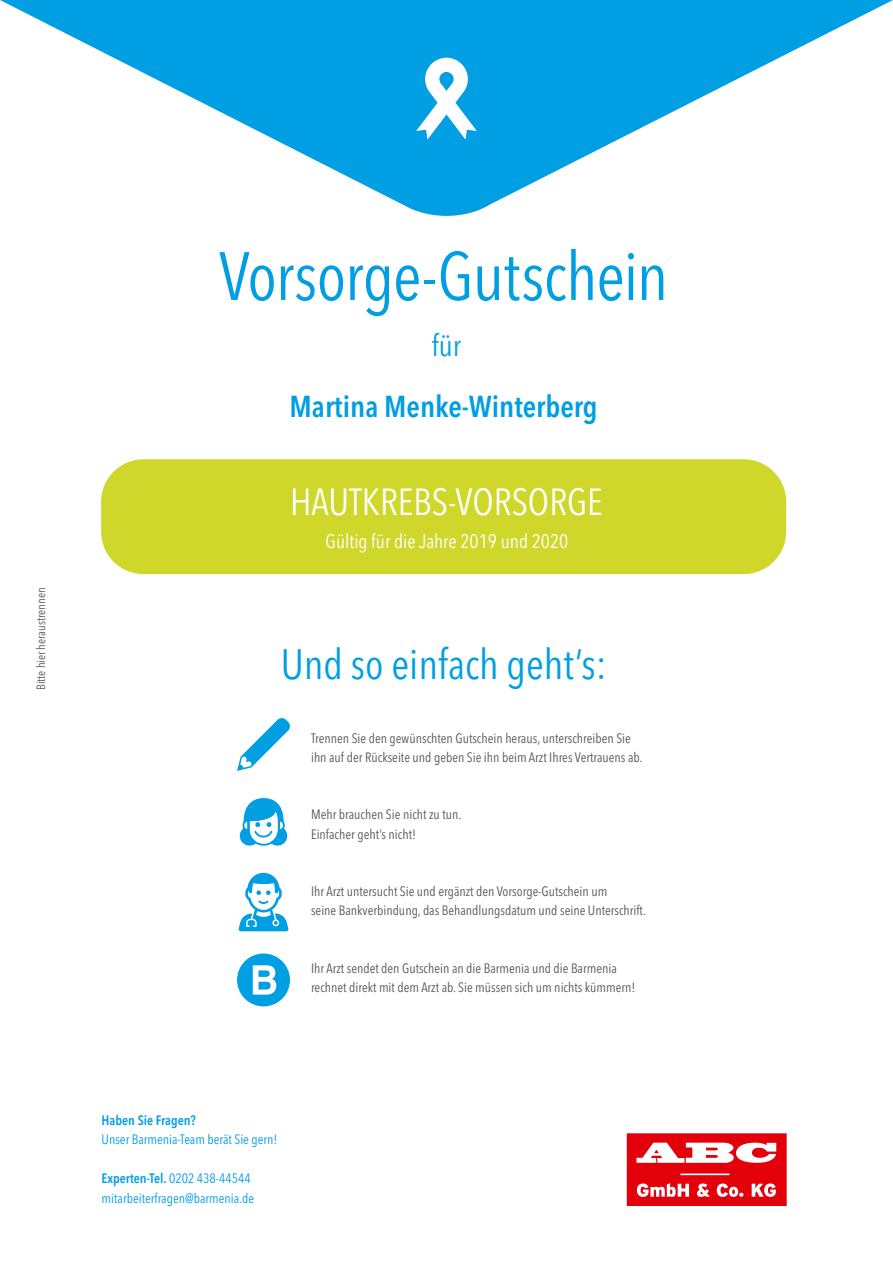
<style>
.page{position:relative;width:893px;height:1263px;background:#fff}
.page>*{position:absolute;margin:0;border:0;box-sizing:border-box;transform-origin:0 0}
.t1{font:condensed 67.5px "Avenir Next LT Pro";letter-spacing:-.015em;color:#009ee3}
.t2{font:condensed 42px "Avenir Next LT Pro";color:#009ee3}
.t3{font:condensed 37.5px "Avenir Next LT Pro";color:#fff}
.t4{font:600 condensed 30px "Avenir Next LT Pro";color:#009ee3}
.t5{font:condensed 30px "Avenir Next LT Pro";color:#009ee3}
.t6{font:condensed 19.5px "Avenir Next LT Pro";color:#fff}
.t7{font:condensed 13.5px/19.2px "Avenir Next LT Pro";color:#565655}
.t8{font:condensed 13.5px/19.5px "Avenir Next LT Pro";color:#009ee3}
.t9{font:600 condensed 13.5px "Avenir Next LT Pro";color:#009ee3}
.t10{font:condensed 12px "Avenir Next LT Pro";color:#565655}
.s1{font-weight:600}
</style>
<div class="page">
<div style="left:101px;top:459px;width:685px;height:115px;background:#ced72a;border-radius:43px"></div>
<svg style="left:0;top:0;width:893px;height:216px;fill:#009ee3"></svg>
<svg style="left:416px;top:58px;width:61px;height:82px"></svg>
<svg style="left:237px;top:718px;width:53px;height:128px"></svg>
<div style="left:237px;top:953px;width:53px;height:53px;background:#009ee3;border-radius:50%"></div>
<svg style="left:253px;top:965px;width:23px;height:29px"></svg>
<svg style="left:239px;top:873px;width:49px;height:58px"></svg>
<svg style="left:627px;top:1133px;width:160px;height:73px"></svg>
<p class="t10" style="left:34px;top:690px;width:104px;rotate:-90deg">Bitte hier heraustrennen</p>
<h1 class="t1" style="left:219px;top:236px;width:451px">Vorsorge-Gutschein</h1>
<h3 class="t5" style="left:432px;top:328px;width:31px">für</h3>
<h3 class="t4" style="left:290px;top:388px;width:310px">Martina Menke-Winterberg</h3>
<h3 class="t3" style="left:290px;top:480px;width:314px">HAUTKREBS-VORSORGE</h3>
<h3 class="t6" style="left:326px;top:530px;width:244px">Gültig für die Jahre 2019 und 2020</h3>
<h2 class="t2" style="left:281px;top:638px;width:327px">Und so einfach geht’s:</h2>
<p class="t7" style="left:311px;top:728px;width:333px">Trennen Sie den gewünschten Gutschein heraus, unterschreiben Sie ihn auf der Rückseite und geben Sie ihn beim Arzt Ihres Vertrauens ab.</p>
<p class="t7" style="left:311px;top:805px;width:152px">Mehr brauchen Sie nicht zu tun.<br>Einfacher geht’s nicht!</p>
<p class="t7" style="left:311px;top:882px;width:336px">Ihr Arzt untersucht Sie und ergänzt den Vorsorge-Gutschein um<br>seine Bankverbindung, das Behandlungsdatum und seine Unterschrift.</p>
<p class="t7" style="left:311px;top:958px;width:326px">Ihr Arzt sendet den Gutschein an die Barmenia und die Barmenia rechnet direkt mit dem Arzt ab. Sie müssen sich um nichts kümmern!</p>
<p class="t9" style="left:102px;top:1112px;width:96px">Haben Sie Fragen?</p>
<p class="t8" style="left:102px;top:1130px;width:177px">Unser Barmenia-Team berät Sie gern!</p>
<p class="t8" style="left:102px;top:1169px;width:154px"><span class="s1">Experten-Tel.</span> 0202 438-44544 mitarbeiterfragen@barmenia.de</p>
</div>
